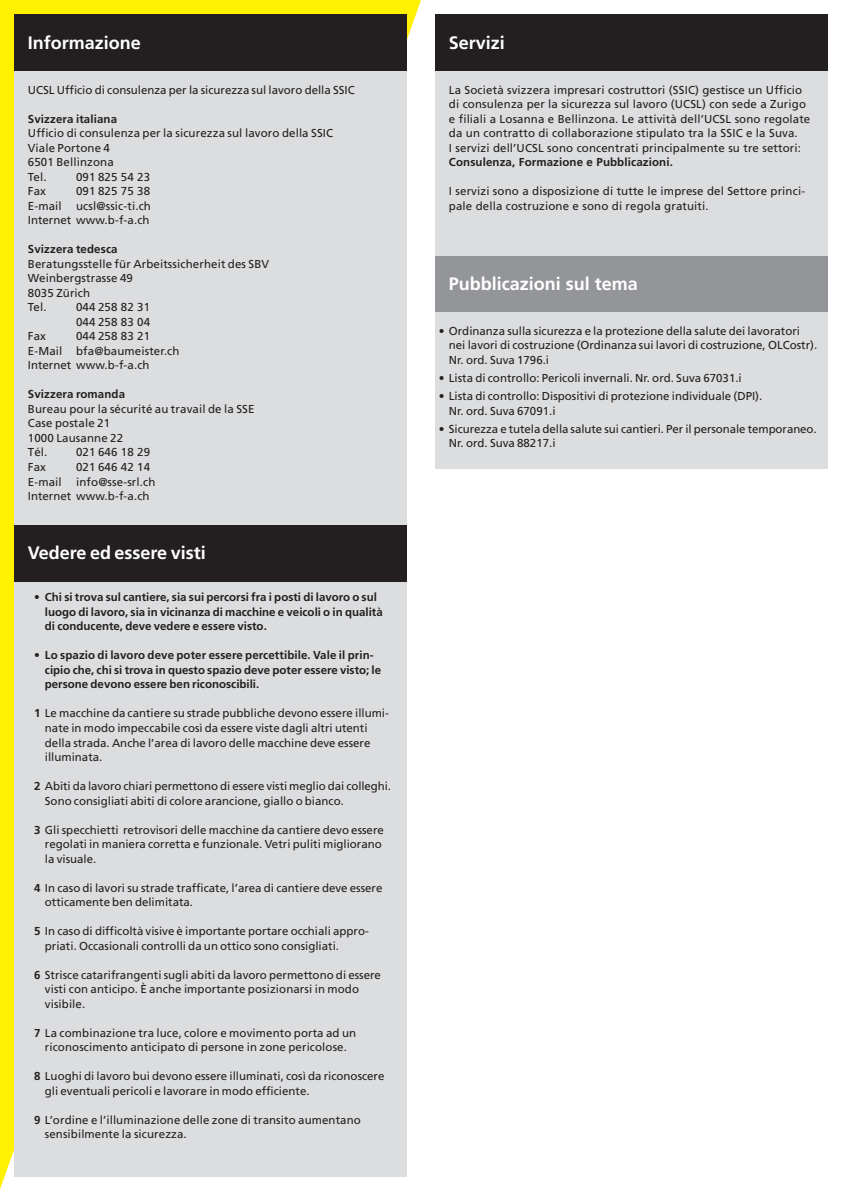
<style>
.page{position:relative;width:842px;height:1191px;background:#fff}
.page>*{position:absolute;margin:0;border:0;box-sizing:border-box;transform-origin:0 0}
.t1{font:700 18px "Frutiger";color:#fff}
.t2{font:11.5px/14.5px "Frutiger";color:#231f20}
.t3{font:700 11.5px/14.5px "Frutiger";color:#231f20}
.s1{font-weight:400}
.s2{font-weight:700}
</style>
<div class="page">
<svg style="left:0;top:0;width:421px;height:1190px"></svg>
<div style="left:14px;top:71px;width:392px;height:454px;background:#dcdddf"></div>
<div style="left:14px;top:14px;width:392px;height:57px;background:#231f20"></div>
<div style="left:14px;top:579px;width:392px;height:598px;background:#dcdddf"></div>
<div style="left:14px;top:525px;width:392px;height:56px;background:#231f20"></div>
<div style="left:435px;top:312px;width:392px;height:157px;background:#dcdddf"></div>
<div style="left:435px;top:255px;width:392px;height:57px;background:#939598"></div>
<div style="left:435px;top:71px;width:392px;height:184px;background:#dcdddf"></div>
<div style="left:435px;top:14px;width:392px;height:57px;background:#231f20"></div>
<h1 class="t1" style="left:28px;top:36px;width:115px">Informazione</h1>
<p class="t2" style="left:28px;top:83px;width:328px">UCSL Ufficio di consulenza per la sicurezza sul lavoro della SSIC</p>
<p class="t3" style="left:28px;top:112px;width:91px">Svizzera italiana</p>
<p class="t2" style="left:28px;top:127px;width:307px">Ufficio di consulenza per la sicurezza sul lavoro della SSIC<br>Viale Portone 4<br>6501 Bellinzona<br>Tel.</p>
<p class="t2" style="left:76px;top:170px;width:76px">091 825 54 23</p>
<p class="t2" style="left:28px;top:185px;width:125px;text-align:justify;text-indent:48px">091 825 75 38<br>E-mail ucsl@ssic-ti.ch Internet www.b-f-a.ch</p>
<p class="t3" style="left:28px;top:243px;width:91px">Svizzera tedesca</p>
<p class="t2" style="left:28px;top:257px;width:243px">Beratungsstelle für Arbeitssicherheit des SBV<br>Weinbergstrasse 49<br>8035 Zürich<br>Tel.</p>
<p class="t2" style="left:28px;top:185px;width:20px">Fax</p>
<p class="t2" style="left:76px;top:301px;width:76px">044 258 82 31<br>044 258 83 04</p>
<p class="t2" style="left:28px;top:330px;width:153px;text-indent:48px">044 258 83 21<br>E-Mail bfa@baumeister.ch<br>Internet www.b-f-a.ch</p>
<p class="t3" style="left:28px;top:388px;width:99px">Svizzera romanda</p>
<p class="t2" style="left:28px;top:402px;width:228px">Bureau pour la sécurité au travail de la SSE<br>Case postale 21<br>1000 Lausanne 22<br>Tél.</p>
<p class="t2" style="left:28px;top:330px;width:20px">Fax</p>
<p class="t2" style="left:76px;top:446px;width:76px">021 646 18 29</p>
<p class="t2" style="left:28px;top:460px;width:129px;text-indent:48px">021 646 42 14<br>E-mail info@sse-srl.ch<br>Internet www.b-f-a.ch</p>
<p class="t2" style="left:28px;top:460px;width:20px">Fax</p>
<h1 class="t1" style="left:28px;top:546px;width:179px">Vedere ed essere visti</h1>
<p class="t3" style="left:45px;top:591px;width:339px;text-indent:-11px"><span class="s1">•</span> Chi si trova sul cantiere, sia sui percorsi fra i posti di lavoro o sul luogo di lavoro, sia in vicinanza di macchine e veicoli o in qualità di conducente, deve vedere e essere visto.</p>
<p class="t3" style="left:45px;top:649px;width:338px;text-indent:-11px"><span class="s1">•</span> Lo spazio di lavoro deve poter essere percettibile. Vale il prin&shy;cipio che, chi si trova in questo spazio deve poter essere visto; le persone devono essere ben riconoscibili.</p>
<p class="t2" style="left:45px;top:707px;width:346px;text-indent:-11px"><span class="s2">1</span> Le macchine da cantiere su strade pubbliche devono essere illumi&shy;nate in modo impeccabile così da essere viste dagli altri utenti della strada. Anche l’area di lavoro delle macchine deve essere illuminata.</p>
<p class="t2" style="left:45px;top:779px;width:348px;text-indent:-11px"><span class="s2">2</span> Abiti da lavoro chiari permettono di essere visti meglio dai colleghi.<br>Sono consigliati abiti di colore arancione, giallo o bianco.</p>
<p class="t2" style="left:45px;top:823px;width:340px;text-indent:-11px"><span class="s2">3</span> Gli specchietti retrovisori delle macchine da cantiere devo essere regolati in maniera corretta e funzionale. Vetri puliti migliorano la visuale.</p>
<p class="t2" style="left:45px;top:881px;width:339px;text-indent:-11px"><span class="s2">4</span> In caso di lavori su strade trafficate, l’area di cantiere deve essere otticamente ben delimitata.</p>
<p class="t2" style="left:45px;top:924px;width:326px;text-indent:-11px"><span class="s2">5</span> In caso di difficoltà visive è importante portare occhiali appro&shy;priati. Occasionali controlli da un ottico sono consigliati.</p>
<p class="t2" style="left:45px;top:968px;width:338px;text-indent:-11px"><span class="s2">6</span> Strisce catarifrangenti sugli abiti da lavoro permettono di essere visti con anticipo. È anche importante posizionarsi in modo visibile.</p>
<p class="t2" style="left:34px;top:1026px;width:324px;text-align:center"><span class="s2">7</span> La combinazione tra luce, colore e movimento porta ad un riconoscimento anticipato di persone in zone pericolose.</p>
<p class="t2" style="left:45px;top:1069px;width:341px;text-indent:-11px"><span class="s2">8</span> Luoghi di lavoro bui devono essere illuminati, così da riconoscere gli eventuali pericoli e lavorare in modo efficiente.</p>
<p class="t2" style="left:45px;top:1113px;width:317px;text-indent:-11px"><span class="s2">9</span> L’ordine e l’illuminazione delle zone di transito aumentano sensibilmente la sicurezza.</p>
<h1 class="t1" style="left:449px;top:36px;width:58px">Servizi</h1>
<p class="t2" style="left:449px;top:83px;width:363px">La Società svizzera impresari costruttori (SSIC) gestisce un Ufficio di consulenza per la sicurezza sul lavoro (UCSL) con sede a Zurigo e filiali a Losanna e Bellinzona. Le attività dell’UCSL sono regolate da un contratto di collaborazione stipulato tra la SSIC e la Suva.<br>I servizi dell’UCSL sono concentrati principalmente su tre settori:</p>
<p class="t3" style="left:449px;top:156px;width:225px">Consulenza, Formazione e Pubblicazioni.</p>
<p class="t2" style="left:449px;top:185px;width:358px">I servizi sono a disposizione di tutte le imprese del Settore princi&shy;pale della costruzione e sono di regola gratuiti.</p>
<h1 class="t1" style="left:449px;top:277px;width:190px">Pubblicazioni sul tema</h1>
<p class="t2" style="left:449px;top:324px;width:370px;text-indent:-10px">• Ordinanza sulla sicurezza e la protezione della salute dei lavoratori nei lavori di costruzione (Ordinanza sui lavori di costruzione, OLCostr).<br>Nr. ord. Suva 1796.i</p>
<p class="t2" style="left:439px;top:371px;width:304px">• Lista di controllo: Pericoli invernali. Nr. ord. Suva 67031.i</p>
<p class="t2" style="left:449px;top:390px;width:315px;text-indent:-10px">• Lista di controllo: Dispositivi di protezione individuale (DPI).<br>Nr. ord. Suva 67091.i</p>
<p class="t2" style="left:449px;top:422px;width:369px;text-indent:-10px">• Sicurezza e tutela della salute sui cantieri. Per il personale temporaneo.<br>Nr. ord. Suva 88217.i</p>
</div>
